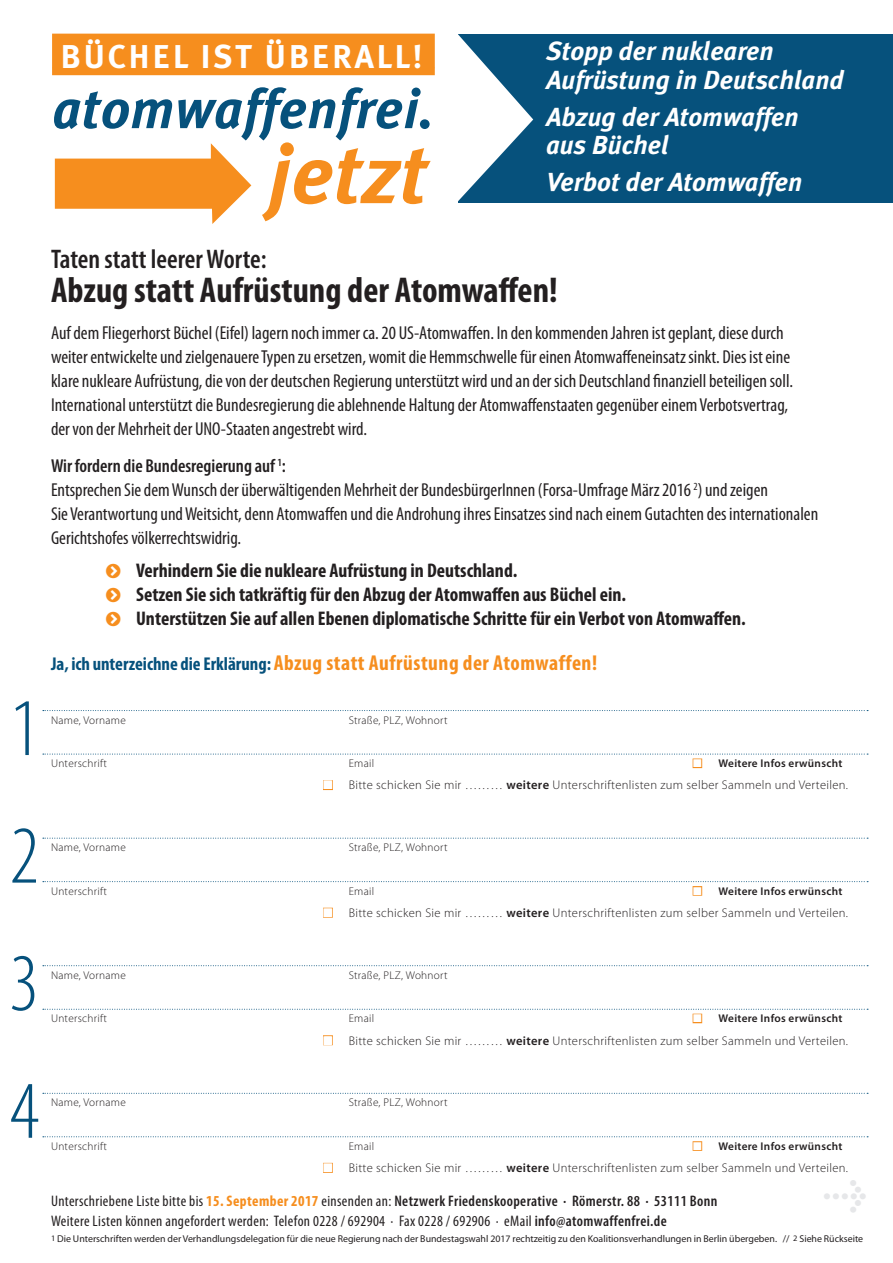
<style>
.page{position:relative;width:893px;height:1263px;background:#fff}
.page>*{position:absolute;margin:0;border:0;box-sizing:border-box;transform-origin:0 0}
.t1{font:italic 700 82.5px "Meta Plus";letter-spacing:.005em;color:#f68e1e}
.t2{font:300 condensed 82.5px "Myriad Pro";color:#06517c}
.t3{font:italic 700 55.2px "Meta Plus";letter-spacing:.01em;color:#06517c}
.t4{font:700 condensed 36px "Myriad Pro";color:#231f20}
.t5{font:700 36px "Meta Plus";color:#e6e7e9}
.t6{font:700 33px "Meta Plus";letter-spacing:.08em;color:#fff}
.t7{font:600 condensed 27px "Myriad Pro";color:#231f20}
.t8{font:italic 700 26.1px/28.5px "Meta Plus";color:#fff}
.t9{font:700 condensed 21.6px "Myriad Pro";letter-spacing:.025em;color:#f68e1e}
.t10{font:700 condensed 19.8px/24px "Myriad Pro";color:#231f20}
.t11{font:condensed 18.75px/24px "Myriad Pro";color:#231f20}
.t12{font:condensed 15.3px/19.5px "Myriad Pro";letter-spacing:.025em;color:#231f20}
.t13{font:300 12.6px "Myriad Pro";letter-spacing:.025em;color:#231f20}
.t14{font:300 11.25px "Myriad Pro";letter-spacing:.025em;color:#231f20}
.t15{font:600 11.25px "Myriad Pro";letter-spacing:.025em;color:#231f20}
.t16{font:9.9px "Myriad Pro";color:#231f20}
.s1{font-weight:600}
.s2{font-size:18.6px;color:#06517c}
.s3{color:#fff}
.s4{font-weight:700;color:#f68e1e}
</style>
<div class="page">
<svg style="left:43px;top:710px;width:825px;height:1px"></svg>
<svg style="left:43px;top:754px;width:825px;height:1px"></svg>
<div style="left:693px;top:758px;width:9px;height:10px;border:2px solid #f68e1e"></div>
<div style="left:323px;top:780px;width:10px;height:10px;border:1px solid #f68e1e"></div>
<svg style="left:43px;top:838px;width:825px;height:1px"></svg>
<svg style="left:43px;top:881px;width:825px;height:1px"></svg>
<div style="left:693px;top:886px;width:9px;height:10px;border:2px solid #f68e1e"></div>
<div style="left:323px;top:908px;width:10px;height:10px;border:1px solid #f68e1e"></div>
<svg style="left:43px;top:965px;width:825px;height:1px"></svg>
<svg style="left:43px;top:1009px;width:825px;height:1px"></svg>
<div style="left:693px;top:1014px;width:9px;height:9px;border:2px solid #f68e1e"></div>
<div style="left:323px;top:1035px;width:10px;height:10px;border:1px solid #f68e1e"></div>
<svg style="left:43px;top:1093px;width:825px;height:1px"></svg>
<svg style="left:43px;top:1136px;width:825px;height:1px"></svg>
<div style="left:693px;top:1141px;width:9px;height:10px;border:2px solid #f68e1e"></div>
<div style="left:323px;top:1163px;width:10px;height:10px;border:1px solid #f68e1e"></div>
<div style="left:458px;top:34px;width:435px;height:168px;background:#06517c"></div>
<div style="left:52px;top:34px;width:383px;height:34px;background:#f68e1e"></div>
<div style="left:52px;top:68px;width:383px;height:7px;background:#f68e1e"></div>
<svg style="left:55px;top:143px;width:196px;height:81px"></svg>
<svg style="left:458px;top:34px;width:75px;height:169px"></svg>
<h1 class="t2" style="left:9px;top:679px;width:31px">1</h1>
<h3 class="t6" style="left:61px;top:38px;width:364px">BÜCHEL IST ÜBERALL!</h3>
<h2 class="t3" style="left:53px;top:77px;width:383px">atomwaffenfrei.</h2>
<h1 class="t1" style="left:268px;top:127px;width:161px">jetzt</h1>
<h3 class="t8" style="left:546px;top:37px;width:299px">Stopp der nuklearen<br>Aufrüstung in Deutschland</h3>
<h3 class="t8" style="left:546px;top:102px;width:254px">Abzug der Atomwaffen aus Büchel</h3>
<h3 class="t8" style="left:546px;top:168px;width:257px">Verbot der Atomwaffen</h3>
<h3 class="t7" style="left:51px;top:242px;width:217px">Taten statt leerer Worte:</h3>
<h3 class="t4" style="left:51px;top:268px;width:508px">Abzug statt Aufrüstung der Atomwaffen!</h3>
<p class="t11" style="left:51px;top:321px;width:743px">Auf dem Fliegerhorst Büchel (Eifel) lagern noch immer ca. 20 US-Atomwaffen. In den kommenden Jahren ist geplant, diese durch weiter entwickelte und zielgenauere Typen zu ersetzen, womit die Hemmschwelle für einen Atomwaffeneinsatz sinkt. Dies ist eine klare nukleare Aufrüstung, die von der deutschen Regierung unterstützt wird und an der sich Deutschland finanziell beteiligen soll.<br>International unterstützt die Bundesregierung die ablehnende Haltung der Atomwaffenstaaten gegenüber einem Verbotsvertrag, der von der Mehrheit der UNO-Staaten angestrebt wird.</p>
<p class="t11" style="left:51px;top:454px;width:769px"><span class="s1">Wir fordern die Bundesregierung auf</span> <sup>1</sup><span class="s1">:<br></span>Entsprechen Sie dem Wunsch der überwältigenden Mehrheit der BundesbürgerInnen (Forsa-Umfrage März 2016 <sup>2</sup>) und zeigen<br>Sie Verantwortung und Weitsicht, denn Atomwaffen und die Androhung ihres Einsatzes sind nach einem Gutachten des internationalen Gerichtshofes völkerrechtswidrig.</p>
<p class="t10" style="left:136px;top:557px;width:611px">Verhindern Sie die nukleare Aufrüstung in Deutschland.<br>Setzen Sie sich tatkräftig für den Abzug der Atomwaffen aus Büchel ein.<br>Unterstützen Sie auf allen Ebenen diplomatische Schritte für ein Verbot von Atomwaffen.</p>
<p class="t9" style="left:51px;top:649px;width:548px"><span class="s2">Ja, ich unterzeichne die Erklärung:</span> Abzug statt Aufrüstung der Atomwaffen!</p>
<p class="t14" style="left:51px;top:714px;width:76px">Name, Vorname</p>
<p class="t14" style="left:349px;top:714px;width:100px">Straße, PLZ, Wohnort</p>
<p class="t14" style="left:51px;top:757px;width:57px">Unterschrift</p>
<p class="t14" style="left:349px;top:757px;width:27px">Email</p>
<p class="t15" style="left:693px;top:757px;width:151px"><span class="s3">■</span> Weitere Infos erwünscht</p>
<p class="t13" style="left:323px;top:778px;width:526px"><span class="s3">■</span> Bitte schicken Sie mir ……… <span class="s1">weitere</span> Unterschriftenlisten zum selber Sammeln und Verteilen.</p>
<h1 class="t2" style="left:9px;top:807px;width:31px">2</h1>
<p class="t14" style="left:51px;top:841px;width:76px">Name, Vorname</p>
<p class="t14" style="left:349px;top:841px;width:100px">Straße, PLZ, Wohnort</p>
<p class="t14" style="left:51px;top:885px;width:57px">Unterschrift</p>
<p class="t14" style="left:349px;top:885px;width:27px">Email</p>
<p class="t15" style="left:693px;top:885px;width:151px"><span class="s3">■</span> Weitere Infos erwünscht</p>
<p class="t13" style="left:323px;top:906px;width:526px"><span class="s3">■</span> Bitte schicken Sie mir ……… <span class="s1">weitere</span> Unterschriftenlisten zum selber Sammeln und Verteilen.</p>
<h1 class="t2" style="left:9px;top:934px;width:31px">3</h1>
<p class="t14" style="left:51px;top:969px;width:76px">Name, Vorname</p>
<p class="t14" style="left:349px;top:969px;width:100px">Straße, PLZ, Wohnort</p>
<p class="t14" style="left:51px;top:1012px;width:57px">Unterschrift</p>
<p class="t14" style="left:349px;top:1012px;width:27px">Email</p>
<p class="t15" style="left:693px;top:1012px;width:151px"><span class="s3">■</span> Weitere Infos erwünscht</p>
<p class="t13" style="left:323px;top:1033px;width:526px"><span class="s3">■</span> Bitte schicken Sie mir ……… <span class="s1">weitere</span> Unterschriftenlisten zum selber Sammeln und Verteilen.</p>
<h1 class="t2" style="left:9px;top:1062px;width:31px">4</h1>
<p class="t14" style="left:51px;top:1096px;width:76px">Name, Vorname</p>
<p class="t14" style="left:349px;top:1096px;width:100px">Straße, PLZ, Wohnort</p>
<p class="t14" style="left:51px;top:1140px;width:57px">Unterschrift</p>
<p class="t14" style="left:349px;top:1140px;width:27px">Email</p>
<p class="t15" style="left:693px;top:1140px;width:151px"><span class="s3">■</span> Weitere Infos erwünscht</p>
<p class="t13" style="left:323px;top:1161px;width:526px"><span class="s3">■</span> Bitte schicken Sie mir ……… <span class="s1">weitere</span> Unterschriftenlisten zum selber Sammeln und Verteilen.</p>
<h3 class="t5" style="left:822px;top:1173px;width:47px">&gt;</h3>
<p class="t12" style="left:51px;top:1191px;width:668px">Unterschriebene Liste bitte bis <span class="s4">15. September 2017</span> einsenden an: <span class="s1">Netzwerk Friedenskooperative · Römerstr. 88 · 53111 Bonn<br></span>Weitere Listen können angefordert werden: Telefon 0228 / 692904 · Fax 0228 / 692906 · eMail <span class="s1">info@atomwaffenfrei.de</span></p>
<p class="t16" style="left:51px;top:1233px;width:814px"><sup>1</sup> Die Unterschriften werden der Verhandlungsdelegation für die neue Regierung nach der Bundestagswahl 2017 rechtzeitig zu den Koalitionsverhandlungen in Berlin übergeben. // <sup>2</sup> Siehe Rückseite</p>
</div>
